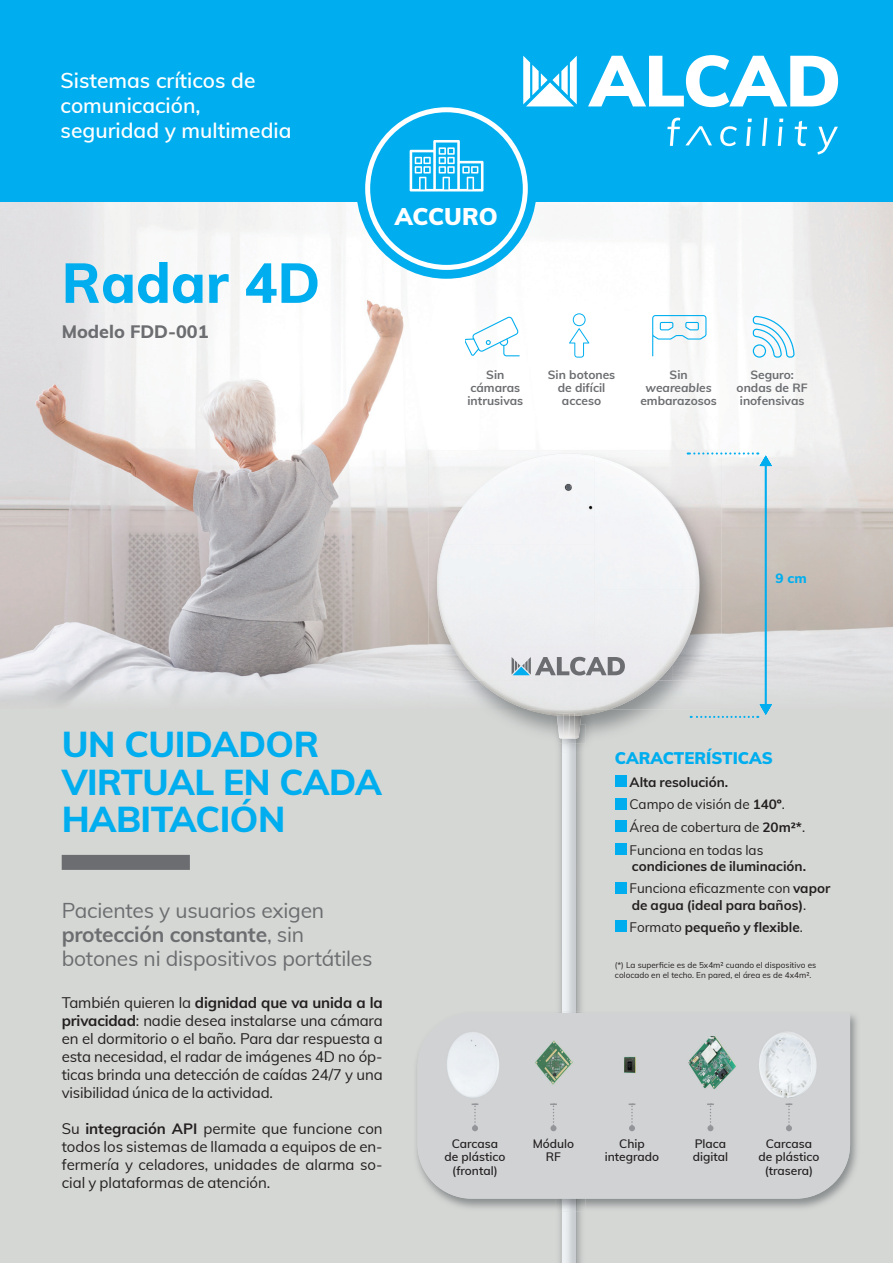
<style>
.page{position:relative;width:893px;height:1263px;background:#fff}
.page>*{position:absolute;margin:0;border:0;box-sizing:border-box;transform-origin:0 0}
.t1{font:800 55.5px "Muli";color:#00aeef}
.t2{font:800 36px/37.5px "Muli";letter-spacing:-.015em;color:#00aeef}
.t3{font:900 23.55px "Muli";letter-spacing:-.005em;color:#fff}
.t4{font:21px/24px "Muli";letter-spacing:-.01em;color:#6c6d70}
.t5{font:600 21px/25.2px "Muli";color:#fff}
.t6{font:800 18px "Muli";color:#6c6d70}
.t7{font:900 16.5px "Muli";letter-spacing:-.005em;color:#00aeef}
.t8{font:15px/18px "Muli";letter-spacing:-.01em;color:#231f20;text-align:justify}
.t9{font:700 13.5px/22.6px "Muli";color:#231f20}
.t10{font:13.5px/22.6px "Muli";color:#231f20}
.t11{font:800 13.5px "Muli";color:#00aeef}
.t12{font:700 12px/12.8px "Muli";color:#6c6d70;text-align:center}
.t13{font:600 12px/13.5px "Muli";color:#231f20;text-align:center}
.t14{font:italic 700 12px "Muli";color:#6c6d70}
.t15{font:8.25px/9.9px "Muli";color:#231f20}
.s1{font-weight:700}
.s2{font-weight:400}
</style>
<div class="page">
<div style="left:0;top:202px;width:893px;height:1061px;background:#d5d7d4"></div>
<img style="left:0;top:202px;width:893px;height:478px">
<div style="left:0;top:0;width:893px;height:202px;background:#00aeef"></div>
<svg style="left:523px;top:56px;width:54px;height:50px"></svg>
<svg style="left:588px;top:55px;width:250px;height:52px"></svg>
<svg style="left:720px;top:126px;width:17px;height:20px"></svg>
<svg style="left:746px;top:119px;width:6px;height:27px"></svg>
<svg style="left:762px;top:118px;width:5px;height:28px"></svg>
<svg style="left:778px;top:119px;width:5px;height:27px"></svg>
<svg style="left:795px;top:121px;width:12px;height:25px"></svg>
<svg style="left:817px;top:127px;width:21px;height:28px"></svg>
<svg style="left:667px;top:118px;width:45px;height:28px"></svg>
<div style="left:356px;top:98px;width:181px;height:181px;background:#00aeef;border-radius:50%"></div>
<svg style="left:410px;top:140px;width:73px;height:51px"></svg>
<div style="left:365px;top:107px;width:163px;height:163px;border:5px solid #fff;border-radius:50%"></div>
<div style="left:62px;top:855px;width:128px;height:15px;background:#6c6d70"></div>
<svg style="left:465px;top:317px;width:55px;height:39px;background:#e4f5fc"></svg>
<svg style="left:569px;top:313px;width:20px;height:45px"></svg>
<svg style="left:652px;top:315px;width:54px;height:41px;background:#dcf0f7"></svg>
<svg style="left:753px;top:316px;width:42px;height:42px;background:#cdebf6"></svg>
<img style="left:658px;top:680px;width:235px;height:28px">
<img style="left:0;top:680px;width:478px;height:23px">
<img style="left:561px;top:752px;width:16px;height:511px">
<img style="left:428px;top:450px;width:293px;height:46px">
<img style="left:428px;top:496px;width:19px;height:184px">
<img style="left:699px;top:496px;width:22px;height:46px">
<img style="left:699px;top:542px;width:22px;height:138px">
<img style="left:495px;top:710px;width:196px;height:33px">
<div style="left:443px;top:453px;width:152px;height:91px;background:#f4f4f7"></div>
<img style="left:594px;top:456px;width:105px;height:224px">
<div style="left:437px;top:544px;width:158px;height:91px;background:#eff1f4"></div>
<img style="left:447px;top:635px;width:148px;height:45px">
<img style="left:527px;top:709px;width:83px;height:4px">
<img style="left:478px;top:680px;width:180px;height:29px">
<img style="left:551px;top:707px;width:44px;height:8px">
<img style="left:551px;top:709px;width:44px;height:1px">
<svg style="left:556px;top:713px;width:26px;height:39px"></svg>
<hr style="left:765px;top:463px;width:2px;height:245px;background:#00aeef">
<svg style="left:688px;top:452px;width:84px;height:14px"></svg>
<svg style="left:691px;top:704px;width:81px;height:14px"></svg>
<img style="left:416px;top:1014px;width:441px;height:195px">
<img style="left:556px;top:1011px;width:29px;height:200px">
<img style="left:562px;top:1011px;width:14px;height:200px">
<svg style="left:417px;top:1013px;width:433px;height:186px"></svg>
<img style="left:443px;top:1029px;width:59px;height:71px">
<img style="left:754px;top:1029px;width:80px;height:71px">
<img style="left:684px;top:1029px;width:55px;height:71px">
<img style="left:617px;top:1029px;width:26px;height:71px">
<img style="left:530px;top:1029px;width:48px;height:71px">
<svg style="left:512px;top:657px;width:113px;height:18px;background:#a8aeb3"></svg>
<svg style="left:472px;top:1103px;width:6px;height:28px"></svg>
<svg style="left:786px;top:1103px;width:6px;height:28px"></svg>
<svg style="left:629px;top:1103px;width:6px;height:28px"></svg>
<svg style="left:550px;top:1103px;width:7px;height:28px"></svg>
<svg style="left:707px;top:1103px;width:7px;height:28px"></svg>
<div style="left:615px;top:775px;width:12px;height:12px;background:#00aeef"></div>
<div style="left:615px;top:798px;width:12px;height:11px;background:#00aeef"></div>
<div style="left:615px;top:820px;width:12px;height:12px;background:#00aeef"></div>
<div style="left:615px;top:843px;width:12px;height:11px;background:#00aeef"></div>
<div style="left:615px;top:882px;width:12px;height:11px;background:#00aeef"></div>
<div style="left:615px;top:920px;width:12px;height:12px;background:#00aeef"></div>
<h3 class="t5" style="left:61px;top:67px;width:232px">Sistemas críticos de comunicación, seguridad y multimedia</h3>
<h1 class="t1" style="left:62px;top:242px;width:260px">Radar 4D</h1>
<p class="t6" style="left:62px;top:318px;width:148px">Modelo FDD-001</p>
<h3 class="t3" style="left:395px;top:199px;width:105px">ACCURO</h3>
<p class="t12" style="left:467px;top:368px;width:57px">Sin cámaras intrusivas</p>
<p class="t12" style="left:548px;top:368px;width:69px">Sin botones de difícil acceso</p>
<p class="t12" style="left:670px;top:368px;width:20px">Sin</p>
<p class="t14" style="left:645px;top:379px;width:68px">weareables</p>
<p class="t12" style="left:640px;top:393px;width:78px">embarazosos</p>
<p class="t12" style="left:737px;top:368px;width:73px">Seguro: ondas de RF inofensivas</p>
<h2 class="t2" style="left:62px;top:724px;width:322px">UN CUIDADOR<br>VIRTUAL EN CADA<br>HABITACIÓN</h2>
<h3 class="t4" style="left:62px;top:897px;width:312px">Pacientes y usuarios exigen <span class="s1">protección constante</span>, sin botones ni dispositivos portátiles</h3>
<p class="t8" style="left:62px;top:993px;width:322px">También quieren la <span class="s1">dignidad que va unida a la privacidad</span>: nadie desea instalarse una cámara en el dormitorio o el baño. Para dar respuesta a esta necesidad, el radar de imágenes 4D no óp&shy;ticas brinda una detección de caídas 24/7 y una visibilidad única de la actividad.</p>
<p class="t8" style="left:62px;top:1119px;width:323px">Su <span class="s1">integración API</span> permite que funcione con todos los sistemas de llamada a equipos de en&shy;fermería y celadores, unidades de alarma so&shy;cial y plataformas de atención.</p>
<p class="t11" style="left:776px;top:568px;width:33px">9 cm</p>
<p class="t7" style="left:615px;top:746px;width:159px">CARACTERÍSTICAS</p>
<p class="t10" style="left:629px;top:770px;width:177px"><span class="s1">Alta resolución.<br></span>Campo de visión de <span class="s1">140º</span>.<br>Área de cobertura de <span class="s1">20m2*</span>.<br>Funciona en todas las</p>
<p class="t9" style="left:629px;top:854px;width:202px">condiciones de iluminación.<br><span class="s2">Funciona eficazmente con</span> vapor</p>
<p class="t9" style="left:629px;top:893px;width:178px">de agua (ideal para baños)<span class="s2">.<br>Formato</span> pequeño y flexible<span class="s2">.</span></p>
<p class="t15" style="left:615px;top:960px;width:203px">(*) La superficie es de 5x4m2 cuando el dispositivo es colocado en el techo. En pared, el área es de 4x4m2.</p>
<p class="t13" style="left:533px;top:1136px;width:43px">Módulo<br>RF</p>
<p class="t13" style="left:693px;top:1136px;width:37px;text-align:left">Placa digital</p>
<p class="t13" style="left:605px;top:1136px;width:56px">Chip integrado</p>
<p class="t13" style="left:445px;top:1136px;width:62px">Carcasa de plástico (frontal)</p>
<p class="t13" style="left:758px;top:1136px;width:62px">Carcasa de plástico (trasera)</p>
</div>
